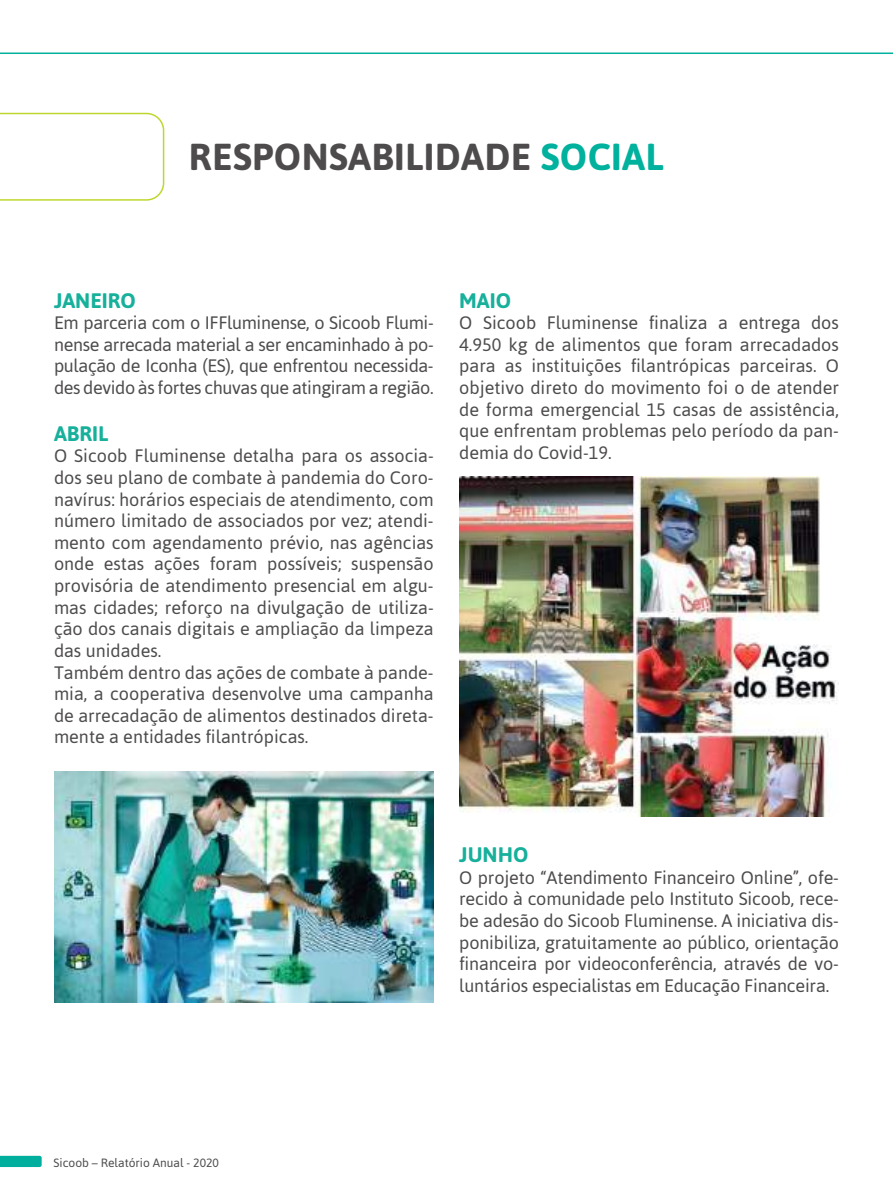
<style>
.page{position:relative;width:893px;height:1191px;background:#fff}
.page>*{position:absolute;margin:0;border:0;box-sizing:border-box;transform-origin:0 0}
.t1{font:700 37.5px "Asap";letter-spacing:.01em;color:#4e4b4c}
.t2{font:700 21px "Asap";color:#16b09b}
.t3{font:18px/21.6px "Asap";color:#4e4b4c;text-align:justify}
.t4{font:12px "Asap";color:#4e4b4c}
.s1{color:#00b19d}
</style>
<div class="page">
<svg style="left:0;top:52px;width:893px;height:2px;background:#42c5b6"></svg>
<svg style="left:0;top:1155px;width:42px;height:12px"></svg>
<svg style="left:0;top:113px;width:164px;height:88px"></svg>
<img style="left:54px;top:771px;width:380px;height:231px">
<img style="left:459px;top:476px;width:380px;height:340px">
<h1 class="t1" style="left:189px;top:130px;width:476px">RESPONSABILIDADE <span class="s1">SOCIAL</span></h1>
<p class="t2" style="left:54px;top:285px;width:83px">JANEIRO</p>
<p class="t3" style="left:54px;top:312px;width:381px">Em parceria com o IFFluminense, o Sicoob Flumi&shy;nense arrecada material a ser encaminhado à po&shy;pulação de Iconha (ES), que enfrentou necessida&shy;des devido às fortes chuvas que atingiram a região.</p>
<p class="t2" style="left:54px;top:418px;width:56px">ABRIL</p>
<p class="t3" style="left:54px;top:445px;width:381px;text-align:left">O Sicoob Fluminense detalha para os associa&shy;dos seu plano de combate à pandemia do Coro&shy;navírus: horários especiais de atendimento, com número limitado de associados por vez; atendi&shy;mento com agendamento prévio, nas agências onde estas ações foram possíveis; suspensão provisória de atendimento presencial em algu&shy;mas cidades; reforço na divulgação de utiliza&shy;ção dos canais digitais e ampliação da limpeza das unidades.<br>Também dentro das ações de combate à pande&shy;mia, a cooperativa desenvolve uma campanha de arrecadação de alimentos destinados direta&shy;mente a entidades filantrópicas.</p>
<p class="t2" style="left:459px;top:285px;width:53px">MAIO</p>
<p class="t3" style="left:459px;top:312px;width:381px">O Sicoob Fluminense finaliza a entrega dos 4.950 kg de alimentos que foram arrecadados para as instituições filantrópicas parceiras. O objetivo direto do movimento foi o de atender de forma emergencial 15 casas de assistência, que enfrentam problemas pelo período da pan&shy;demia do Covid-19.</p>
<p class="t2" style="left:459px;top:840px;width:71px">JUNHO</p>
<p class="t3" style="left:459px;top:866px;width:381px">O projeto “Atendimento Financeiro Online”, ofe&shy;recido à comunidade pelo Instituto Sicoob, rece&shy;be adesão do Sicoob Fluminense. A iniciativa dis&shy;ponibiliza, gratuitamente ao público, orientação financeira por videoconferência, através de vo&shy;luntários especialistas em Educação Financeira.</p>
<p class="t4" style="left:54px;top:1155px;width:167px">Sicoob – Relatório Anual - 2020</p>
</div>
